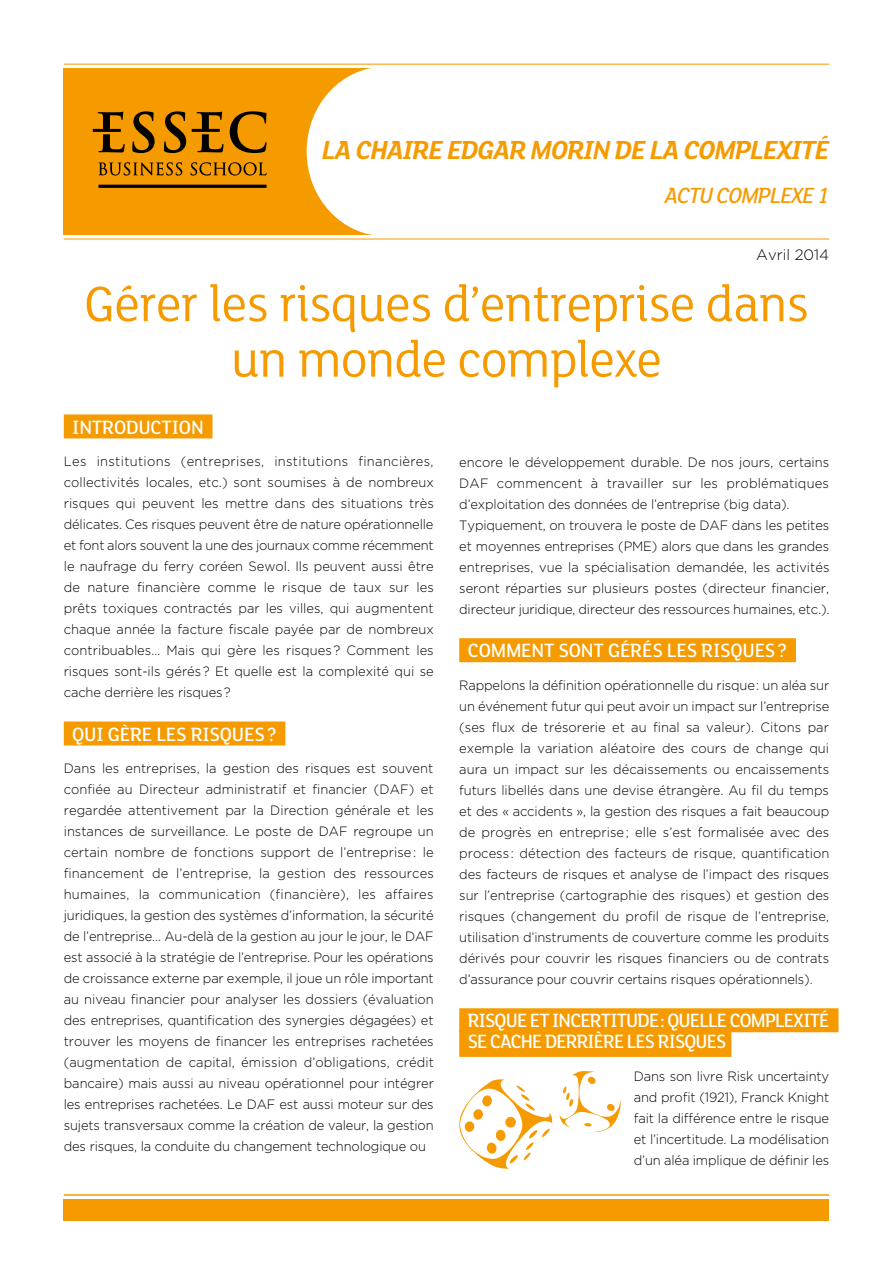
<style>
.page{position:relative;width:893px;height:1263px;background:#fff}
.page>*{position:absolute;margin:0;border:0;box-sizing:border-box;transform-origin:0 0}
.t1{font:54px/55.5px "FS Lola";letter-spacing:-.01em;color:#f59b00;text-align:center;scale:.96 1}
.t2{font:italic 700 28.5px "FS Lola";letter-spacing:-.03em;color:#f59b00;scale:.94 1}
.t3{font:italic 500 24px "FS Lola";letter-spacing:-.03em;color:#f59b00;scale:.94 1}
.t4{font:500 21px/21px "FS Lola";letter-spacing:-.04em;color:#fff;scale:.94 1}
.t5{font:500 21px "FS Lola";letter-spacing:-.01em;color:#fff;scale:.96 1}
.t6{font:300 15px "Gotham";color:#000}
.t7{font:300 13.5px/21px "Gotham";letter-spacing:-.01em;color:#000;text-align:justify;scale:.96 1}
</style>
<div class="page">
<hr style="left:64px;top:1194px;width:765px;height:2px;background:#f59b00">
<div style="left:64px;top:1199px;width:765px;height:21px;background:#f59b00"></div>
<div style="left:64px;top:68px;width:320px;height:167px;background:#f59b00"></div>
<hr style="left:64px;top:239px;width:765px;height:1px;background:#f59b00">
<hr style="left:64px;top:64px;width:765px;height:1px;background:#f59b00">
<div style="left:307px;top:67px;width:156px;height:169px;background:#fff;border-radius:50%"></div>
<svg style="left:93px;top:112px;width:174px;height:76px"></svg>
<div style="left:64px;top:414px;width:148px;height:24px;background:#f59b00"></div>
<div style="left:64px;top:721px;width:221px;height:24px;background:#f59b00"></div>
<div style="left:459px;top:638px;width:337px;height:24px;background:#f59b00"></div>
<div style="left:459px;top:1008px;width:379px;height:24px;background:#f59b00"></div>
<div style="left:459px;top:1030px;width:272px;height:27px;background:#f59b00"></div>
<svg style="left:459px;top:1079px;width:93px;height:90px"></svg>
<div style="left:473px;top:1109px;width:10px;height:11px;background:#f59b00;border-radius:5px"></div>
<svg style="left:482px;top:1095px;width:10px;height:12px"></svg>
<svg style="left:559px;top:1071px;width:62px;height:62px"></svg>
<h2 class="t2" style="left:322px;top:130px;width:541px">LA CHAIRE EDGAR MORIN DE LA COMPLEXITÉ</h2>
<h3 class="t3" style="left:665px;top:179px;width:176px">ACTU COMPLEXE 1</h3>
<p class="t6" style="left:756px;top:246px;width:75px">Avril 2014</p>
<h1 class="t1" style="left:84px;top:274px;width:756px">Gérer les risques d’entreprise dans un monde complexe</h1>
<h3 class="t5" style="left:72px;top:413px;width:138px">INTRODUCTION</h3>
<p class="t7" style="left:64px;top:450px;width:387px">Les institutions (entreprises, institutions financières, collectivités locales, etc.) sont soumises à de nombreux risques qui peuvent les mettre dans des situations très délicates. Ces risques peuvent être de nature opérationnelle et font alors souvent la une des journaux comme récemment le naufrage du ferry coréen Sewol. Ils peuvent aussi être de nature financière comme le risque de taux sur les prêts toxiques contractés par les villes, qui augmentent chaque année la facture fiscale payée par de nombreux contribuables… Mais qui gère les risques? Comment les risques sont-ils gérés? Et quelle est la complexité qui se cache derrière les risques?</p>
<h3 class="t5" style="left:72px;top:720px;width:214px">QUI GÈRE LES RISQUES?</h3>
<p class="t7" style="left:64px;top:757px;width:387px">Dans les entreprises, la gestion des risques est souvent confiée au Directeur administratif et financier (DAF) et regardée attentivement par la Direction générale et les instances de surveillance. Le poste de DAF regroupe un certain nombre de fonctions support de l’entreprise: le financement de l’entreprise, la gestion des ressources humaines, la communication (financière), les affaires juridiques, la gestion des systèmes d’information, la sécurité de l’entreprise… Au-delà de la gestion au jour le jour, le DAF est associé à la stratégie de l’entreprise. Pour les opérations de croissance externe par exemple, il joue un rôle important au niveau financier pour analyser les dossiers (évaluation des entreprises, quantification des synergies dégagées) et trouver les moyens de financer les entreprises rachetées (augmentation de capital, émission d’obligations, crédit bancaire) mais aussi au niveau opérationnel pour intégrer les entreprises rachetées. Le DAF est aussi moteur sur des sujets transversaux comme la création de valeur, la gestion des risques, la conduite du changement technologique ou</p>
<p class="t7" style="left:459px;top:451px;width:387px;text-align:left">encore le développement durable. De nos jours, certains DAF commencent à travailler sur les problématiques d’exploitation des données de l’entreprise (big data).<br>Typiquement, on trouvera le poste de DAF dans les petites et moyennes entreprises (PME) alors que dans les grandes entreprises, vue la spécialisation demandée, les activités seront réparties sur plusieurs postes (directeur financier, directeur juridique, directeur des ressources humaines, etc.).</p>
<h3 class="t5" style="left:468px;top:637px;width:334px">COMMENT SONT GÉRÉS LES RISQUES?</h3>
<p class="t7" style="left:459px;top:674px;width:387px">Rappelons la définition opérationnelle du risque: un aléa sur un événement futur qui peut avoir un impact sur l’entreprise (ses flux de trésorerie et au final sa valeur). Citons par exemple la variation aléatoire des cours de change qui aura un impact sur les décaissements ou encaissements futurs libellés dans une devise étrangère. Au fil du temps et des « accidents », la gestion des risques a fait beaucoup de progrès en entreprise; elle s’est formalisée avec des process : détection des facteurs de risque, quantification des facteurs de risques et analyse de l’impact des risques sur l’entreprise (cartographie des risques) et gestion des risques (changement du profil de risque de l’entreprise, utilisation d’instruments de couverture comme les produits dérivés pour couvrir les risques financiers ou de contrats d’assurance pour couvrir certains risques opérationnels).</p>
<h3 class="t4" style="left:468px;top:1009px;width:386px">RISQUE ET INCERTITUDE: QUELLE COMPLEXITÉ<br>SE CACHE DERRIÈRE LES RISQUES</h3>
<p class="t7" style="left:634px;top:1065px;width:205px">Dans son livre Risk uncertainty and profit (1921), Franck Knight fait la différence entre le risque et l’incertitude. La modélisation d’un aléa implique de définir les</p>
</div>
